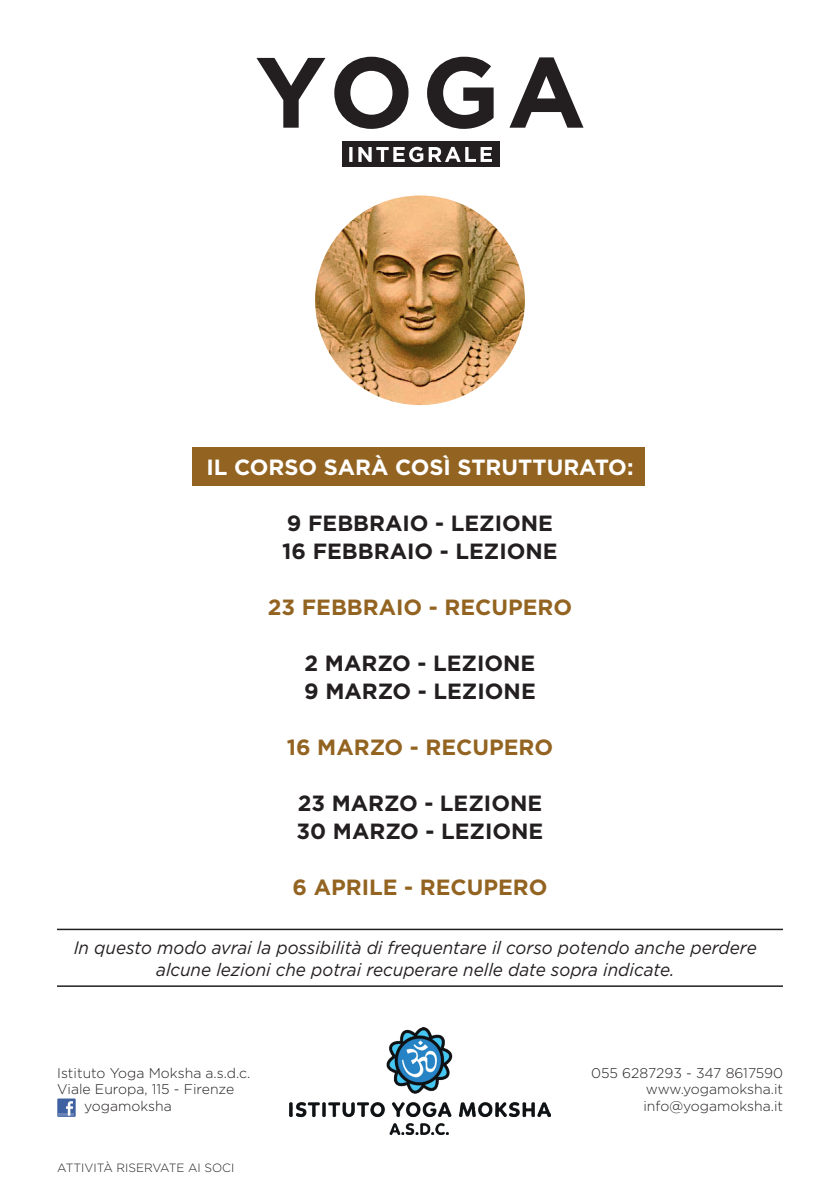
<style>
.page{position:relative;width:840px;height:1191px;background:#fff}
.page>*{position:absolute;margin:0;border:0;box-sizing:border-box;transform-origin:0 0}
.t1{font:700 22px/28px "Gotham";color:#231f20}
.t2{font:700 22px "Gotham";color:#936421}
.t3{font:700 22px "Gotham";color:#fff}
.t4{font:italic 18px/21.6px "Gotham";color:#231f20;text-align:center;scale:.95 1}
.t5{font:300 14px/16.8px "Gotham";color:#231f20;text-align:justify}
.t6{font:300 12px "Gotham";color:#231f20}
</style>
<div class="page">
<svg style="left:256px;top:57px;width:327px;height:72px"></svg>
<div style="left:341px;top:142px;width:158px;height:25px;background:#231f20"></div>
<svg style="left:349px;top:147px;width:142px;height:15px"></svg>
<img style="left:315px;top:195px;width:209px;height:210px;border-radius:105px">
<div style="left:57px;top:1098px;width:19px;height:18px;background:#3f61a2"></div>
<svg style="left:59px;top:1101px;width:15px;height:14px"></svg>
<hr style="left:57px;top:985px;width:725px;height:2px;background:#231f20">
<hr style="left:57px;top:928px;width:725px;height:2px;background:#231f20">
<img style="left:289px;top:1028px;width:261px;height:106px">
<div style="left:192px;top:447px;width:452px;height:39px;background:#936421"></div>
<p class="t3" style="left:206px;top:452px;width:428px">IL CORSO SARÀ COSÌ STRUTTURATO:</p>
<p class="t1" style="left:282px;top:508px;width:277px">9 FEBBRAIO - LEZIONE<br>16 FEBBRAIO - LEZIONE</p>
<p class="t2" style="left:268px;top:592px;width:306px">23 FEBBRAIO - RECUPERO</p>
<p class="t1" style="left:304px;top:648px;width:233px">2 MARZO - LEZIONE<br>9 MARZO - LEZIONE</p>
<p class="t2" style="left:286px;top:732px;width:268px">16 MARZO - RECUPERO</p>
<p class="t1" style="left:296px;top:788px;width:248px">23 MARZO - LEZIONE<br>30 MARZO - LEZIONE</p>
<p class="t2" style="left:292px;top:872px;width:256px">6 APRILE - RECUPERO</p>
<p class="t4" style="left:74px;top:936px;width:720px">In questo modo avrai la possibilità di frequentare il corso potendo anche perdere alcune lezioni che potrai recuperare nelle date sopra indicate.</p>
<p class="t5" style="left:57px;top:1063px;width:194px">Istituto Yoga Moksha a.s.d.c.</p>
<p class="t5" style="left:57px;top:1080px;width:178px">Viale Europa, 115 - Firenze</p>
<p class="t5" style="left:84px;top:1097px;width:89px">yogamoksha</p>
<p class="t6" style="left:57px;top:1160px;width:178px">ATTIVITÀ RISERVATE AI SOCI</p>
<p class="t5" style="left:643px;top:1063px;width:141px;text-indent:-52px">055 6287293 - 347 8617590 www.yogamoksha.it info@yogamoksha.it</p>
</div>
